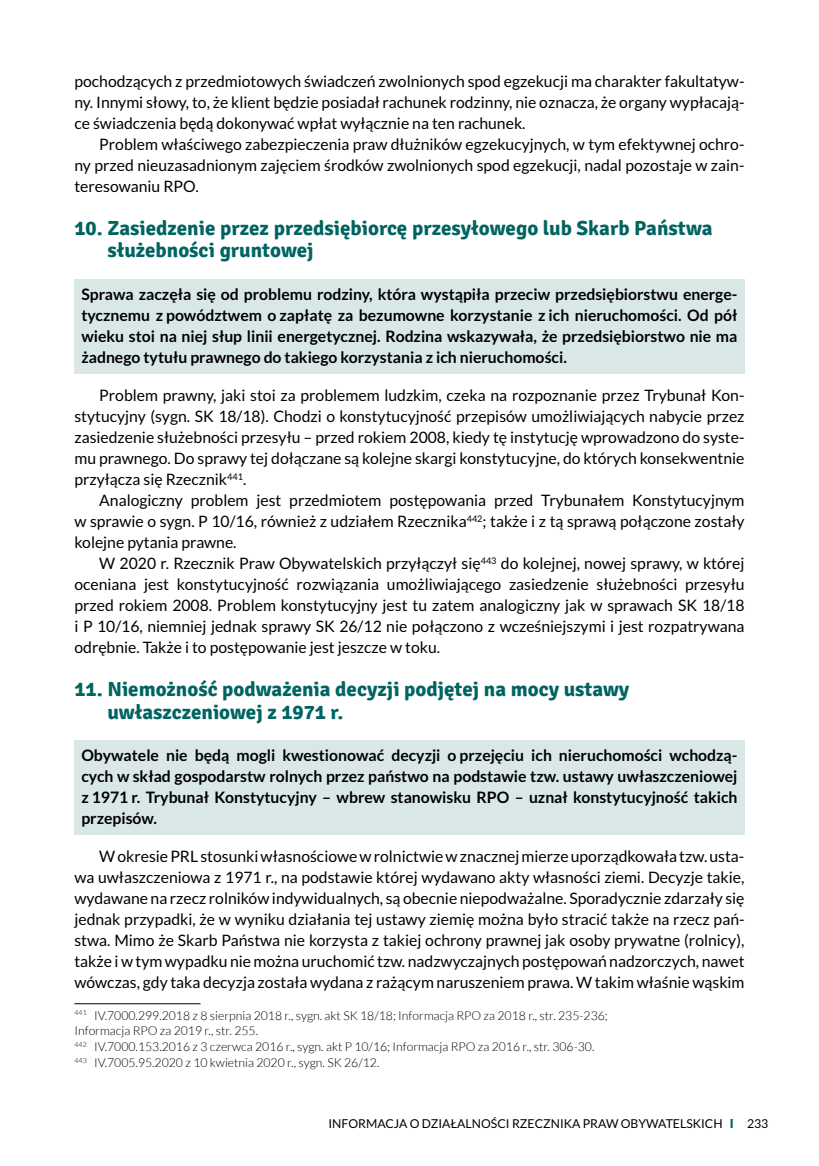
<style>
.page{position:relative;width:819px;height:1166px;background:#fff}
.page>*{position:absolute;margin:0;border:0;box-sizing:border-box;transform-origin:0 0}
.t1{font:700 20.3px/22.8px "Signika";color:#006461}
.t2{font:15.75px/21px "Lato";color:#000;text-align:justify}
.t3{font:700 15.75px/21px "Lato";color:#000;text-align:justify}
.t4{font:300 12.25px/15.8px "Lato";color:#000}
.t5{font:12.25px "Lato";color:#000}
.s1{font-weight:900;color:#006461}
</style>
<div class="page">
<div style="left:74px;top:740px;width:670px;height:95px;background:#d9e8e7"></div>
<div style="left:74px;top:279px;width:670px;height:94px;background:#d9e8e7"></div>
<hr style="left:74px;top:1003px;width:126px;height:1px;background:#000">
<p class="t2" style="left:74px;top:71px;width:671px">pochodzących z przedmiotowych świadczeń zwolnionych spod egzekucji ma charakter fakultatyw&shy;ny. Innymi słowy, to, że klient będzie posiadał rachunek rodzinny, nie oznacza, że organy wypłacają&shy;ce świadczenia będą dokonywać wpłat wyłącznie na ten rachunek.</p>
<p class="t2" style="left:74px;top:134px;width:671px;text-indent:25px">Problem właściwego zabezpieczenia praw dłużników egzekucyjnych, w tym efektywnej ochro&shy;ny przed nieuzasadnionym zajęciem środków zwolnionych spod egzekucji, nadal pozostaje w zain&shy;teresowaniu RPO.</p>
<p class="t1" style="left:107px;top:217px;width:606px;text-indent:-33px">10. Zasiedzenie przez przedsiębiorcę przesyłowego lub Skarb Państwa służebności gruntowej</p>
<p class="t3" style="left:81px;top:284px;width:657px">Sprawa zaczęła się od problemu rodziny, która wystąpiła przeciw przedsiębiorstwu energe&shy;tycznemu z powództwem o zapłatę za bezumowne korzystanie z ich nieruchomości. Od pół wieku stoi na niej słup linii energetycznej. Rodzina wskazywała, że przedsiębiorstwo nie ma żadnego tytułu prawnego do takiego korzystania z ich nieruchomości.</p>
<p class="t2" style="left:74px;top:385px;width:671px;text-indent:25px">Problem prawny, jaki stoi za problemem ludzkim, czeka na rozpoznanie przez Trybunał Kon&shy;stytucyjny (sygn. SK 18/18). Chodzi o konstytucyjność przepisów umożliwiających nabycie przez zasiedzenie służebności przesyłu – przed rokiem 2008, kiedy tę instytucję wprowadzono do syste&shy;mu prawnego. Do sprawy tej dołączane są kolejne skargi konstytucyjne, do których konsekwentnie przyłącza się Rzecznik<sup>441</sup>.</p>
<p class="t2" style="left:74px;top:490px;width:671px;text-indent:25px">Analogiczny problem jest przedmiotem postępowania przed Trybunałem Konstytucyjnym w sprawie o sygn. P 10/16, również z udziałem Rzecznika<sup>442</sup>; także i z tą sprawą połączone zostały kolejne pytania prawne.</p>
<p class="t2" style="left:74px;top:553px;width:671px;text-indent:25px">W 2020 r. Rzecznik Praw Obywatelskich przyłączył się<sup>443</sup> do kolejnej, nowej sprawy, w której oceniana jest konstytucyjność rozwiązania umożliwiającego zasiedzenie służebności przesyłu przed rokiem 2008. Problem konstytucyjny jest tu zatem analogiczny jak w sprawach SK 18/18 i P 10/16, niemniej jednak sprawy SK 26/12 nie połączono z wcześniejszymi i jest rozpatrywana odrębnie. Także i to postępowanie jest jeszcze w toku.</p>
<p class="t1" style="left:107px;top:678px;width:523px;text-indent:-33px">11. Niemożność podważenia decyzji podjętej na mocy ustawy uwłaszczeniowej z 1971 r.</p>
<p class="t3" style="left:81px;top:745px;width:657px">Obywatele nie będą mogli kwestionować decyzji o przejęciu ich nieruchomości wchodzą&shy;cych w skład gospodarstw rolnych przez państwo na podstawie tzw. ustawy uwłaszczeniowej z 1971 r. Trybunał Konstytucyjny – wbrew stanowisku RPO – uznał konstytucyjność takich przepisów.</p>
<p class="t2" style="left:74px;top:846px;width:671px;text-indent:25px">W okresie PRL stosunki własnościowe w rolnictwie w znacznej mierze uporządkowała tzw. usta&shy;wa uwłaszczeniowa z 1971 r., na podstawie której wydawano akty własności ziemi. Decyzje takie, wydawane na rzecz rolników indywidualnych, są obecnie niepodważalne. Sporadycznie zdarzały się jednak przypadki, że w wyniku działania tej ustawy ziemię można było stracić także na rzecz pań&shy;stwa. Mimo że Skarb Państwa nie korzysta z takiej ochrony prawnej jak osoby prywatne (rolnicy), także i w tym wypadku nie można uruchomić tzw. nadzwyczajnych postępowań nadzorczych, nawet wówczas, gdy taka decyzja została wydana z rażącym naruszeniem prawa. W takim właśnie wąskim</p>
<p class="t4" style="left:74px;top:1007px;width:535px"><sup>441</sup> IV.7000.299.2018 z 8 sierpnia 2018 r., sygn. akt SK 18/18; Informacja RPO za 2018 r., str. 235-236; Informacja RPO za 2019 r., str. 255.<br><sup>442</sup> IV.7000.153.2016 z 3 czerwca 2016 r., sygn. akt P 10/16; Informacja RPO za 2016 r., str. 306-30.<br><sup>443</sup> IV.7005.95.2020 z 10 kwietnia 2020 r., sygn. SK 26/12.</p>
<p class="t5" style="left:328px;top:1116px;width:30px">in formacja</p>
<p class="t5" style="left:410px;top:1116px;width:111px">o działalności rzecznika</p>
<p class="t5" style="left:582px;top:1116px;width:10px">praw</p>
<p class="t5" style="left:620px;top:1116px;width:10px">obywate</p>
<p class="t5" style="left:680px;top:1116px;width:14px">lskic</p>
<p class="t5" style="left:713px;top:1116px;width:56px">h <span class="s1">I</span> 233</p>
</div>
